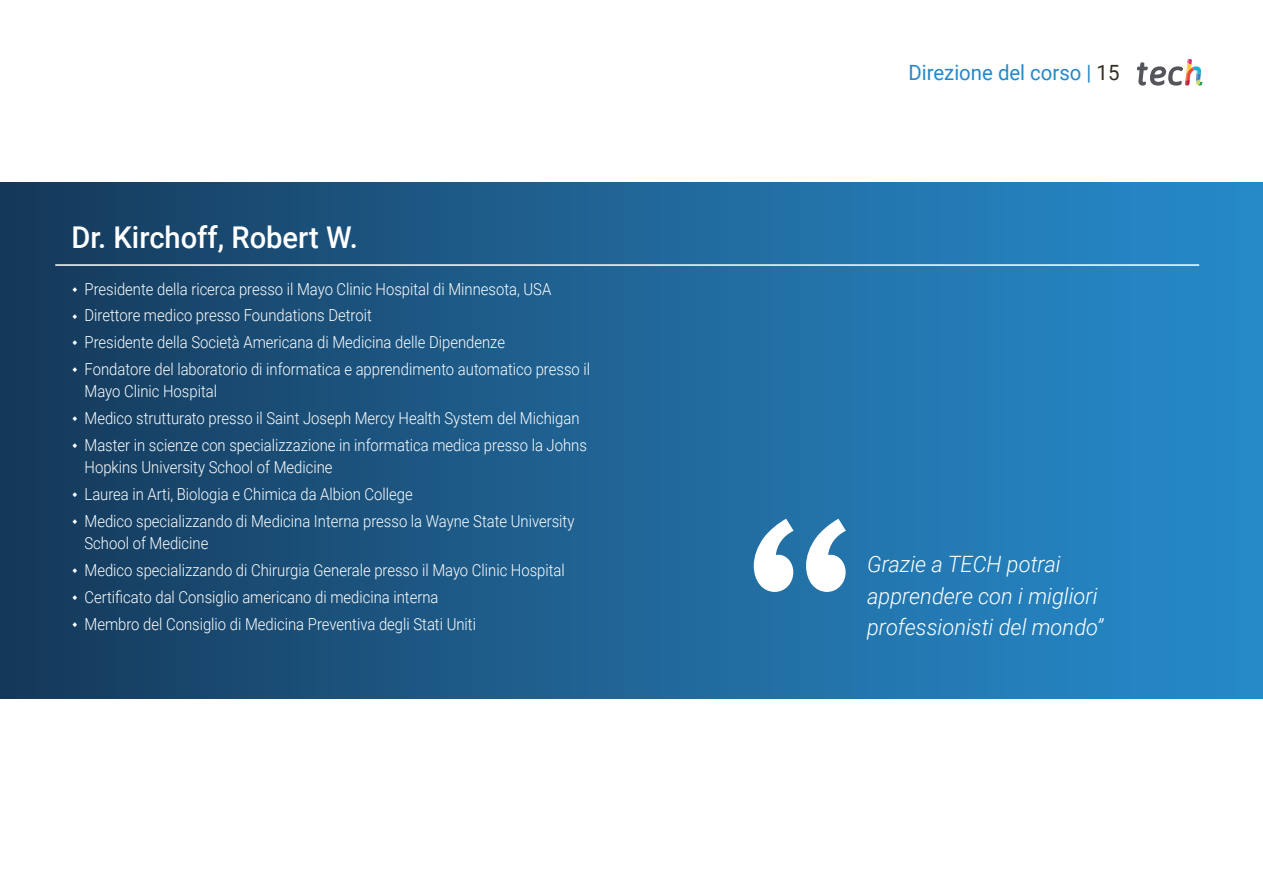
<style>
.page{position:relative;width:1263px;height:893px;background:#fff}
.page>*{position:absolute;margin:0;border:0;box-sizing:border-box;transform-origin:0 0}
.t1{font:500 30px "Roboto";color:#fff}
.t2{font:italic 300 22.5px/31.5px "Roboto";color:#fff}
.t3{font:21px "Roboto";color:#2488c9}
.t4{font:300 16.5px/26.7px "Roboto";color:#fff;scale:.9 1}
.s1{color:#312e20}
</style>
<div class="page">
<div style="left:0;top:182px;width:1263px;height:516px;background:linear-gradient(to right,#163a5c,#288ecf)"></div>
<svg style="left:754px;top:519px;width:92px;height:73px"></svg>
<hr style="left:55px;top:264px;width:1144px;height:2px;background:#fff">
<svg style="left:1137px;top:59px;width:65px;height:27px"></svg>
<svg style="left:73px;top:287px;width:4px;height:5px"></svg>
<svg style="left:73px;top:314px;width:4px;height:5px"></svg>
<svg style="left:73px;top:340px;width:4px;height:5px"></svg>
<svg style="left:73px;top:367px;width:4px;height:5px"></svg>
<svg style="left:73px;top:416px;width:4px;height:5px"></svg>
<svg style="left:73px;top:443px;width:4px;height:5px"></svg>
<svg style="left:73px;top:492px;width:4px;height:5px"></svg>
<svg style="left:73px;top:519px;width:4px;height:5px"></svg>
<svg style="left:73px;top:568px;width:4px;height:5px"></svg>
<svg style="left:73px;top:595px;width:4px;height:5px"></svg>
<svg style="left:73px;top:622px;width:4px;height:5px"></svg>
<h1 class="t1" style="left:71px;top:216px;width:288px">Dr. Kirchoff, Robert W.</h1>
<p class="t4" style="left:85px;top:275px;width:563px">Presidente della ricerca presso il Mayo Clinic Hospital di Minnesota, USA Direttore medico presso Foundations Detroit<br>Presidente della Società Americana di Medicina delle Dipendenze<br>Fondatore del laboratorio di informatica e apprendimento automatico presso il</p>
<p class="t4" style="left:85px;top:378px;width:560px">Mayo Clinic Hospital<br>Medico strutturato presso il Saint Joseph Mercy Health System del Michigan<br>Master in scienze con specializzazione in informatica medica presso la Johns</p>
<p class="t4" style="left:85px;top:454px;width:546px">Hopkins University School of Medicine<br>Laurea in Arti, Biologia e Chimica da Albion College<br>Medico specializzando di Medicina Interna presso la Wayne State University</p>
<p class="t4" style="left:85px;top:530px;width:535px">School of Medicine<br>Medico specializzando di Chirurgia Generale presso il Mayo Clinic Hospital Certificato dal Consiglio americano di medicina interna<br>Membro del Consiglio di Medicina Preventiva degli Stati Uniti</p>
<p class="t3" style="left:908px;top:57px;width:213px">Direzione del corso | <span class="s1">15</span></p>
<h2 class="t2" style="left:867px;top:548px;width:238px">Grazie a TECH potrai apprendere con i migliori professionisti del mondo”</h2>
</div>
